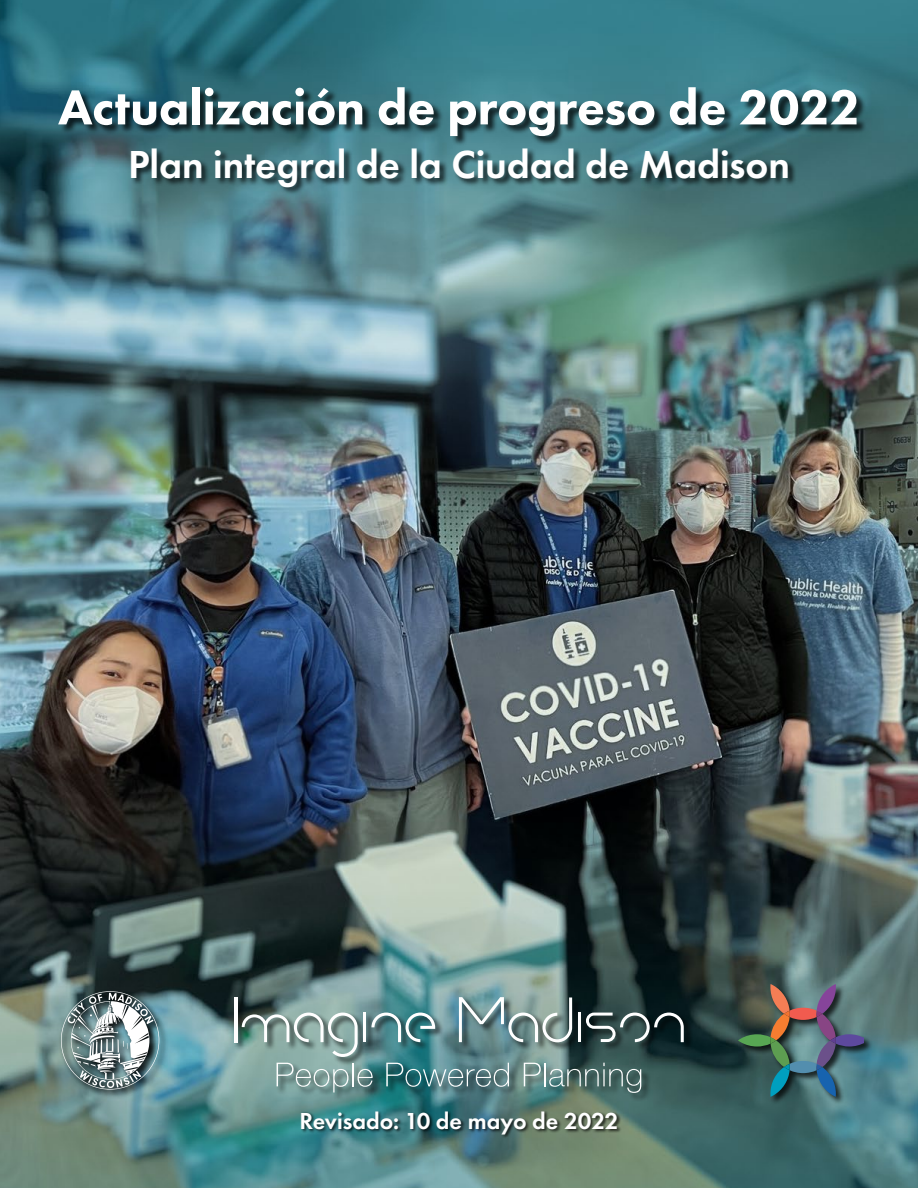
<style>
.page{position:relative;width:918px;height:1188px;background:#fff}
.page>*{position:absolute;margin:0;border:0;box-sizing:border-box;transform-origin:0 0}
.t1{font:800 51px "Futura PT";letter-spacing:-.005em;color:#fff}
.t2{font:600 40.5px "Futura PT";color:#fff}
.t3{font:600 24px "Futura PT";color:#fff}
</style>
<div class="page">
<img style="left:0;top:0;width:918px;height:1188px">
<div style="left:59px;top:88px;width:808px;height:58px;background:#000;opacity:.75"></div>
<div style="left:131px;top:148px;width:666px;height:47px;background:#000;opacity:.75"></div>
<div style="left:301px;top:1111px;width:321px;height:28px;background:#000;opacity:.75"></div>
<div style="left:234px;top:996px;width:459px;height:106px;background:#000;opacity:.75"></div>
<hr style="left:234px;top:997px;width:3px;height:45px;background:#fff">
<hr style="left:363px;top:1012px;width:3px;height:30px;background:#fff">
<hr style="left:578px;top:1012px;width:3px;height:30px;background:#fff">
<svg style="left:371px;top:1013px;width:64px;height:29px"></svg>
<svg style="left:459px;top:997px;width:113px;height:45px;background:#879f9f"></svg>
<svg style="left:242px;top:1013px;width:116px;height:44px;background:#91aaa4"></svg>
<svg style="left:586px;top:1013px;width:98px;height:29px;background:#4a5b5c"></svg>
<svg style="left:277px;top:1063px;width:71px;height:29px;background:#8ba7a4"></svg>
<hr style="left:352px;top:1063px;width:2px;height:23px;background:#fff">
<svg style="left:357px;top:1069px;width:16px;height:18px"></svg>
<svg style="left:386px;top:1063px;width:123px;height:24px;background:#5d898d"></svg>
<svg style="left:524px;top:1063px;width:117px;height:30px;background:#64817d"></svg>
<div style="left:738px;top:984px;width:135px;height:122px;background:#000;opacity:.75"></div>
<svg style="left:738px;top:984px;width:126px;height:113px;background:#54686a"></svg>
<div style="left:60px;top:991px;width:108px;height:108px;background:#000;opacity:.75"></div>
<div style="left:58px;top:988px;width:108px;height:108px;background:#000;opacity:.75"></div>
<svg style="left:61px;top:991px;width:98px;height:99px"></svg>
<p class="t1" style="left:58px;top:76px;width:803px">Actualización de progreso de 2022</p>
<p class="t2" style="left:128px;top:139px;width:664px">Plan integral de la Ciudad de Madison</p>
<p class="t3" style="left:299px;top:1106px;width:321px">Revisado: 10 de mayo de 2022</p>
</div>
